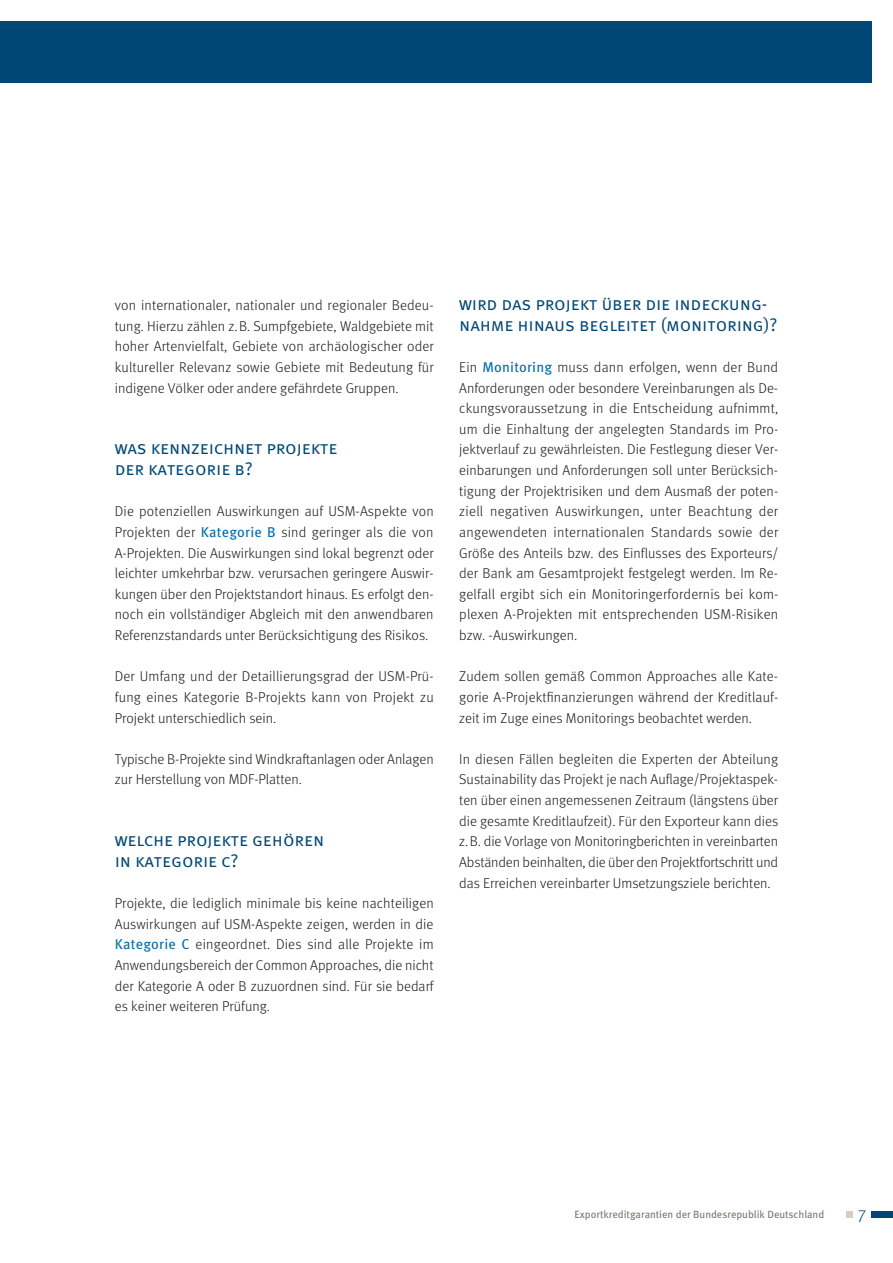
<style>
.page{position:relative;width:893px;height:1263px;background:#fff}
.page>*{position:absolute;margin:0;border:0;box-sizing:border-box;transform-origin:0 0}
.t1{font:18.3px/20.5px "Meta Pro Norm";letter-spacing:-.01em;color:#004775}
.t2{font:300 17.25px "Meta Pro";color:#004775}
.t3{font:300 14.25px/20.5px "Meta Pro";color:#1a1a18;text-align:justify}
.t4{font:10.5px "Meta Pro";letter-spacing:-.005em;color:#7a766d}
.s1{font-weight:400;color:#006db1}
</style>
<div class="page">
<div style="left:872px;top:1211px;width:21px;height:7px;background:#004775"></div>
<div style="left:846px;top:1211px;width:7px;height:7px;background:#d5cfc2"></div>
<div style="left:0;top:21px;width:872px;height:62px;background:#004775"></div>
<p class="t3" style="left:115px;top:294px;width:321px">von internationaler, nationaler und regionaler Bedeu&shy;tung. Hierzu zählen z.B. Sumpfgebiete, Waldgebiete mit hoher Artenvielfalt, Gebiete von archäologischer oder kultureller Relevanz sowie Gebiete mit Bedeutung für indigene Völker oder andere gefährdete Gruppen.</p>
<p class="t1" style="left:115px;top:437px;width:224px">was kennzeichnet projekte der kategorie b?</p>
<p class="t3" style="left:115px;top:500px;width:320px">Die potenziellen Auswirkungen auf USM-Aspekte von Projekten der <span class="s1">Kategorie B</span> sind geringer als die von A-Projekten. Die Auswirkungen sind lokal begrenzt oder leichter umkehrbar bzw. verursachen geringere Auswir&shy;kungen über den Projektstandort hinaus. Es erfolgt den&shy;noch ein vollständiger Abgleich mit den anwendbaren Referenzstandards unter Berücksichtigung des Risikos.</p>
<p class="t3" style="left:115px;top:665px;width:320px">Der Umfang und der Detaillierungsgrad der USM-Prü&shy;fung eines Kategorie B-Projekts kann von Projekt zu Projekt unterschiedlich sein.</p>
<p class="t3" style="left:115px;top:748px;width:320px">Typische B-Projekte sind Windkraftanlagen oder Anlagen zur Herstellung von MDF-Platten.</p>
<p class="t1" style="left:115px;top:828px;width:211px">welche projekte gehören in kategorie c?</p>
<p class="t3" style="left:115px;top:892px;width:320px">Projekte, die lediglich minimale bis keine nachteiligen Auswirkungen auf USM-Aspekte zeigen, werden in die <span class="s1">Kategorie C</span> eingeordnet. Dies sind alle Projekte im Anwendungsbereich der Common Approaches, die nicht der Kategorie A oder B zuzuordnen sind. Für sie bedarf es keiner weiteren Prüfung.</p>
<p class="t1" style="left:459px;top:292px;width:320px">wird das projekt über die indeckung&shy;nahme hinaus begleitet (monitoring)?</p>
<p class="t3" style="left:459px;top:356px;width:321px">Ein <span class="s1">Monitoring</span> muss dann erfolgen, wenn der Bund Anforderungen oder besondere Vereinbarungen als De&shy;ckungsvoraussetzung in die Entscheidung aufnimmt, um die Einhaltung der angelegten Standards im Pro&shy;jektverlauf zu gewährleisten. Die Festlegung dieser Ver&shy;einbarungen und Anforderungen soll unter Berücksich&shy;tigung der Projektrisiken und dem Ausmaß der poten&shy;ziell negativen Auswirkungen, unter Beachtung der angewendeten internationalen Standards sowie der Größe des Anteils bzw. des Einflusses des Exporteurs/ der Bank am Gesamtprojekt festgelegt werden. Im Re&shy;gelfall ergibt sich ein Monitoringerfordernis bei kom&shy;plexen A-Projekten mit entsprechenden USM-Risiken bzw. -Auswirkungen.</p>
<p class="t3" style="left:459px;top:665px;width:321px">Zudem sollen gemäß Common Approaches alle Kate&shy;gorie A-Projektfinanzierungen während der Kreditlauf&shy;zeit im Zuge eines Monitorings beobachtet werden.</p>
<p class="t3" style="left:459px;top:748px;width:320px">In diesen Fällen begleiten die Experten der Abteilung Sustainability das Projekt je nach Auflage/Projektaspek&shy;ten über einen angemessenen Zeitraum (längstens über die gesamte Kreditlaufzeit). Für den Exporteur kann dies z.B. die Vorlage von Monitoringberichten in vereinbarten Abständen beinhalten, die über den Projektfortschritt und das Erreichen vereinbarter Umsetzungsziele berichten.</p>
<p class="t4" style="left:575px;top:1206px;width:251px">Exportkreditgarantien der Bundesrepublik Deutschland</p>
<p class="t2" style="left:858px;top:1200px;width:9px">7</p>
</div>
